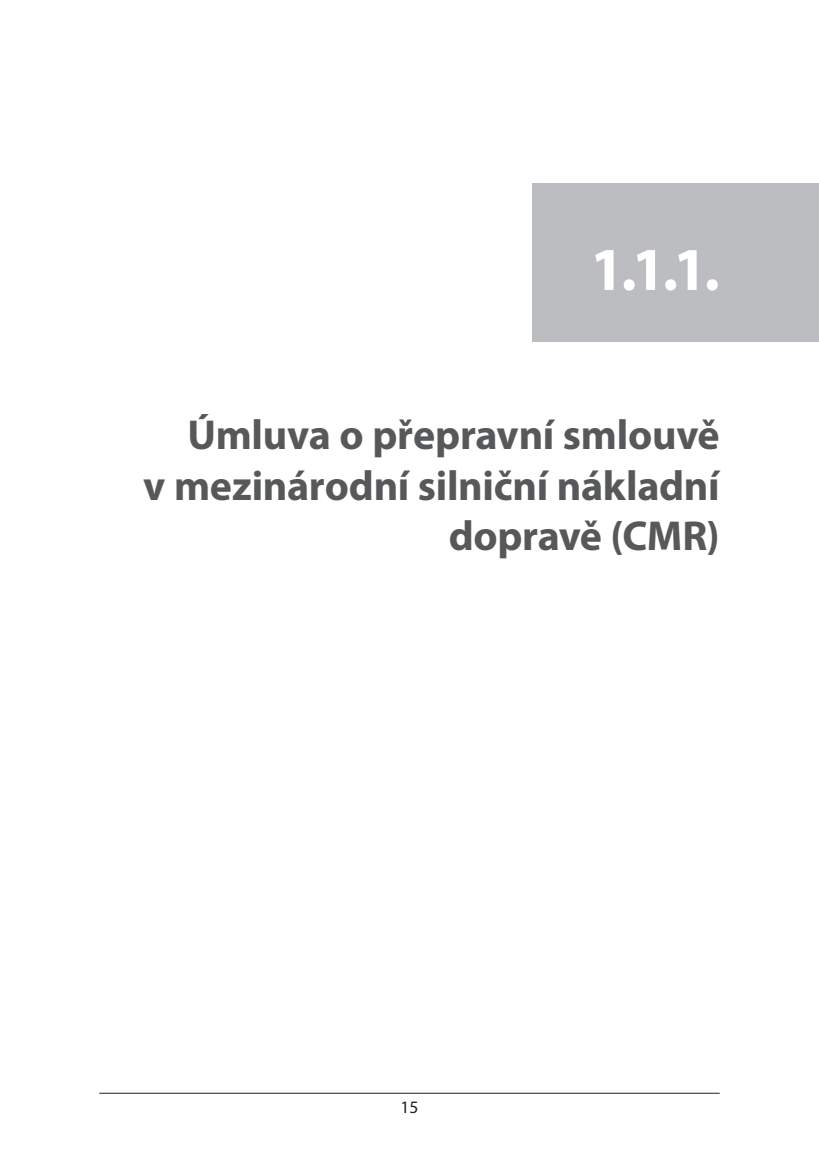
<style>
.page{position:relative;width:819px;height:1166px;background:#fff}
.page>*{position:absolute;margin:0;border:0;box-sizing:border-box;transform-origin:0 0}
.t1{font:700 61.25px "Myriad Pro";color:#fff}
.t2{font:700 42px/50.4px "Myriad Pro";letter-spacing:-.005em;color:#57585a;text-align:right}
.t3{font:17.5px "Myriad Pro";color:#231f20}
</style>
<div class="page">
<div style="left:532px;top:184px;width:287px;height:158px;background:#bcbdc0"></div>
<hr style="left:99px;top:1093px;width:620px;height:1px;background:#231f20">
<p class="t1" style="left:590px;top:229px;width:131px">1.1.1.</p>
<p class="t2" style="left:143px;top:409px;width:578px">Úmluva o přepravní smlouvě<br>v mezinárodní silniční nákladní dopravě (CMR)</p>
<p class="t3" style="left:400px;top:1096px;width:19px">15</p>
</div>
